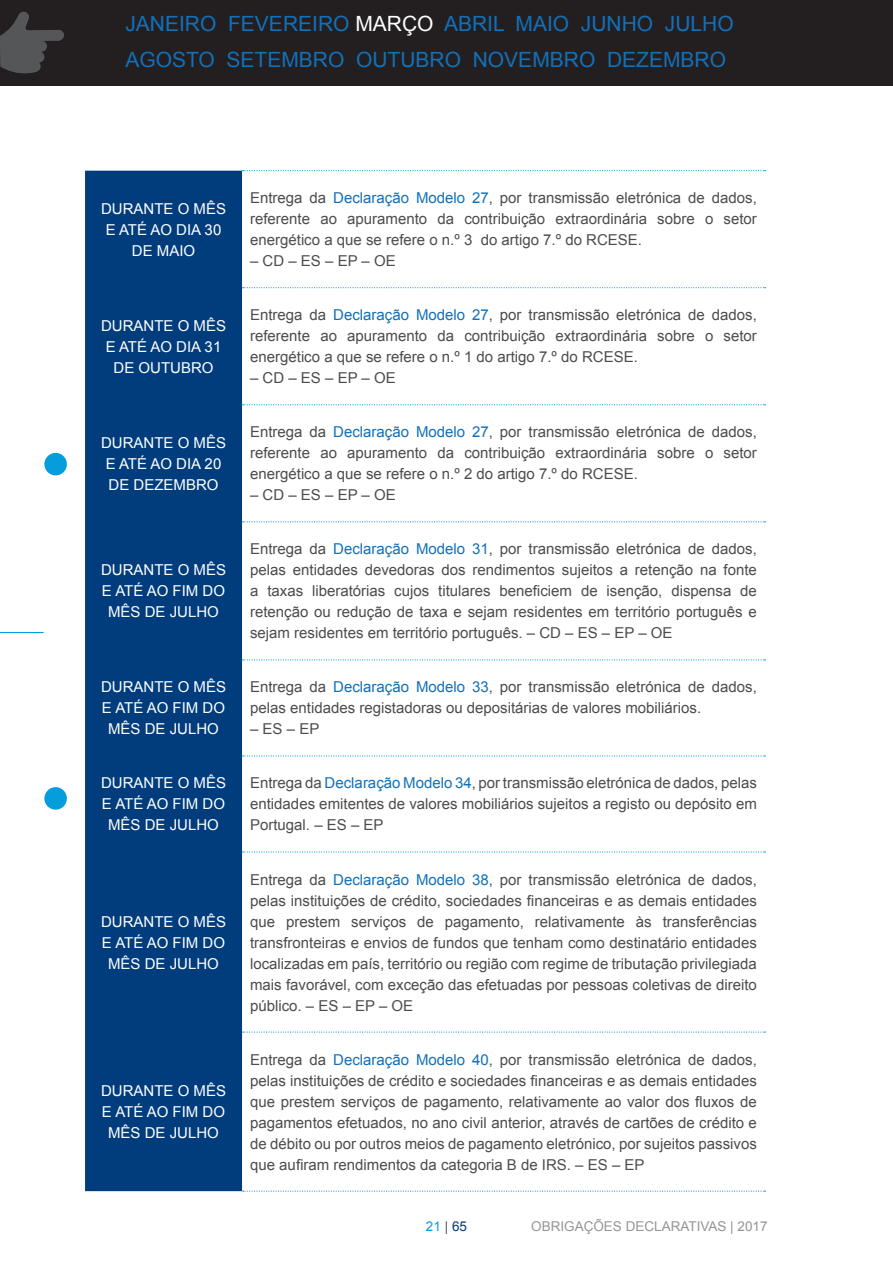
<style>
.page{position:relative;width:893px;height:1263px;background:#fff}
.page>*{position:absolute;margin:0;border:0;box-sizing:border-box;transform-origin:0 0}
.t1{font:21px/36px "Arial";color:#1270b9}
.t2{font:15px/21px "Arial";color:#4b4c4d;text-align:justify}
.t3{font:15px/21px "Arial";color:#fff;text-align:center}
.t4{font:13.5px "Arial";color:#939598}
.t5{font:13.5px "Arial";color:#069ddc}
.s1{color:#fff}
.s2{color:#1270b9}
.s3{color:#4b4c4d}
.s4{color:#013d7d}
</style>
<div class="page">
<div style="left:44px;top:452px;width:24px;height:24px;background:#069ddc;border-radius:50%"></div>
<div style="left:43px;top:451px;width:25px;height:26px;border:2px solid #fff;border-radius:50%"></div>
<div style="left:44px;top:786px;width:24px;height:24px;background:#069ddc;border-radius:50%"></div>
<div style="left:43px;top:786px;width:25px;height:25px;border:2px solid #fff;border-radius:50%"></div>
<hr style="left:0;top:632px;width:44px;height:1px;background:#069ddc">
<div style="left:85px;top:171px;width:157px;height:1020px;background:#013d7d"></div>
<svg style="left:243px;top:170px;width:522px;height:1px"></svg>
<svg style="left:243px;top:287px;width:522px;height:1px"></svg>
<svg style="left:243px;top:404px;width:522px;height:1px"></svg>
<svg style="left:243px;top:521px;width:522px;height:1px"></svg>
<svg style="left:243px;top:659px;width:522px;height:1px"></svg>
<svg style="left:243px;top:755px;width:522px;height:1px"></svg>
<svg style="left:243px;top:851px;width:522px;height:1px"></svg>
<svg style="left:243px;top:1031px;width:522px;height:2px"></svg>
<svg style="left:243px;top:1190px;width:522px;height:2px"></svg>
<div style="left:0;top:0;width:893px;height:85px;background:#231f20"></div>
<svg style="left:0;top:12px;width:64px;height:61px"></svg>
<h1 class="t1" style="left:125px;top:6px;width:610px">JANEIRO FEVEREIRO <span class="s1">MARÇO</span> ABRIL MAIO JUNHO JULHO<br>AGOSTO SETEMBRO OUTUBRO NOVEMBRO DEZEMBRO</h1>
<p class="t3" style="left:101px;top:198px;width:127px">DURANTE O MÊS<br>E ATÉ AO DIA 30<br>DE MAIO</p>
<p class="t2" style="left:250px;top:188px;width:508px">Entrega da <span class="s2">Declaração Modelo 27</span>, por transmissão eletrónica de dados, referente ao apuramento da contribuição extraordinária sobre o setor energético a que se refere o n.º 3 do artigo 7.º do RCESE.</p>
<p class="t2" style="left:250px;top:251px;width:147px">– CD – ES – EP – OE</p>
<p class="t3" style="left:101px;top:315px;width:127px">DURANTE O MÊS<br>E ATÉ AO DIA 31<br>DE OUTUBRO</p>
<p class="t2" style="left:250px;top:305px;width:508px">Entrega da <span class="s2">Declaração Modelo 27</span>, por transmissão eletrónica de dados, referente ao apuramento da contribuição extraordinária sobre o setor energético a que se refere o n.º 1 do artigo 7.º do RCESE.</p>
<p class="t2" style="left:250px;top:368px;width:147px">– CD – ES – EP – OE</p>
<p class="t3" style="left:101px;top:432px;width:127px">DURANTE O MÊS<br>E ATÉ AO DIA 20<br>DE DEZEMBRO</p>
<p class="t2" style="left:250px;top:422px;width:508px">Entrega da <span class="s2">Declaração Modelo 27</span>, por transmissão eletrónica de dados, referente ao apuramento da contribuição extraordinária sobre o setor energético a que se refere o n.º 2 do artigo 7.º do RCESE.</p>
<p class="t2" style="left:250px;top:485px;width:147px">– CD – ES – EP – OE</p>
<p class="t3" style="left:101px;top:560px;width:127px">DURANTE O MÊS<br>E ATÉ AO FIM DO<br>MÊS DE JULHO</p>
<p class="t2" style="left:250px;top:539px;width:508px">Entrega da <span class="s2">Declaração Modelo 31</span>, por transmissão eletrónica de dados, pelas entidades devedoras dos rendimentos sujeitos a retenção na fonte a taxas liberatórias cujos titulares beneficiem de isenção, dispensa de retenção ou redução de taxa e sejam residentes em território português e sejam residentes em território português. – CD – ES – EP – OE</p>
<p class="t3" style="left:101px;top:677px;width:127px">DURANTE O MÊS<br>E ATÉ AO FIM DO<br>MÊS DE JULHO</p>
<p class="t2" style="left:250px;top:677px;width:508px">Entrega da <span class="s2">Declaração Modelo 33</span>, por transmissão eletrónica de dados, pelas entidades registadoras ou depositárias de valores mobiliários.</p>
<p class="t2" style="left:250px;top:719px;width:71px">– ES – EP</p>
<p class="t3" style="left:101px;top:773px;width:127px">DURANTE O MÊS<br>E ATÉ AO FIM DO<br>MÊS DE JULHO</p>
<p class="t2" style="left:250px;top:773px;width:508px">Entrega da <span class="s2">Declaração Modelo 34</span>, por transmissão eletrónica de dados, pelas entidades emitentes de valores mobiliários sujeitos a registo ou depósito em Portugal. – ES – EP</p>
<p class="t3" style="left:101px;top:911px;width:127px">DURANTE O MÊS<br>E ATÉ AO FIM DO<br>MÊS DE JULHO</p>
<p class="t3" style="left:101px;top:1080px;width:127px">DURANTE O MÊS<br>E ATÉ AO FIM DO<br>MÊS DE JULHO</p>
<p class="t2" style="left:250px;top:869px;width:508px">Entrega da <span class="s2">Declaração Modelo 38</span>, por transmissão eletrónica de dados, pelas instituições de crédito, sociedades financeiras e as demais entidades que prestem serviços de pagamento, relativamente às transferências transfronteiras e envios de fundos que tenham como destinatário entidades localizadas em país, território ou região com regime de tributação privilegiada mais favorável, com exceção das efetuadas por pessoas coletivas de direito público. – ES – EP – OE</p>
<p class="t2" style="left:250px;top:1049px;width:508px">Entrega da <span class="s2">Declaração Modelo 40</span>, por transmissão eletrónica de dados, pelas instituições de crédito e sociedades financeiras e as demais entidades que prestem serviços de pagamento, relativamente ao valor dos fluxos de pagamentos efetuados, no ano civil anterior, através de cartões de crédito e de débito ou por outros meios de pagamento eletrónico, por sujeitos passivos que aufiram rendimentos da categoria B de IRS. – ES – EP</p>
<p class="t5" style="left:426px;top:1218px;width:43px">21 <span class="s3">|</span> <span class="s4">65</span></p>
<p class="t4" style="left:531px;top:1218px;width:238px">OBRIGAÇÕES DECLARATIVAS | 2017</p>
</div>
